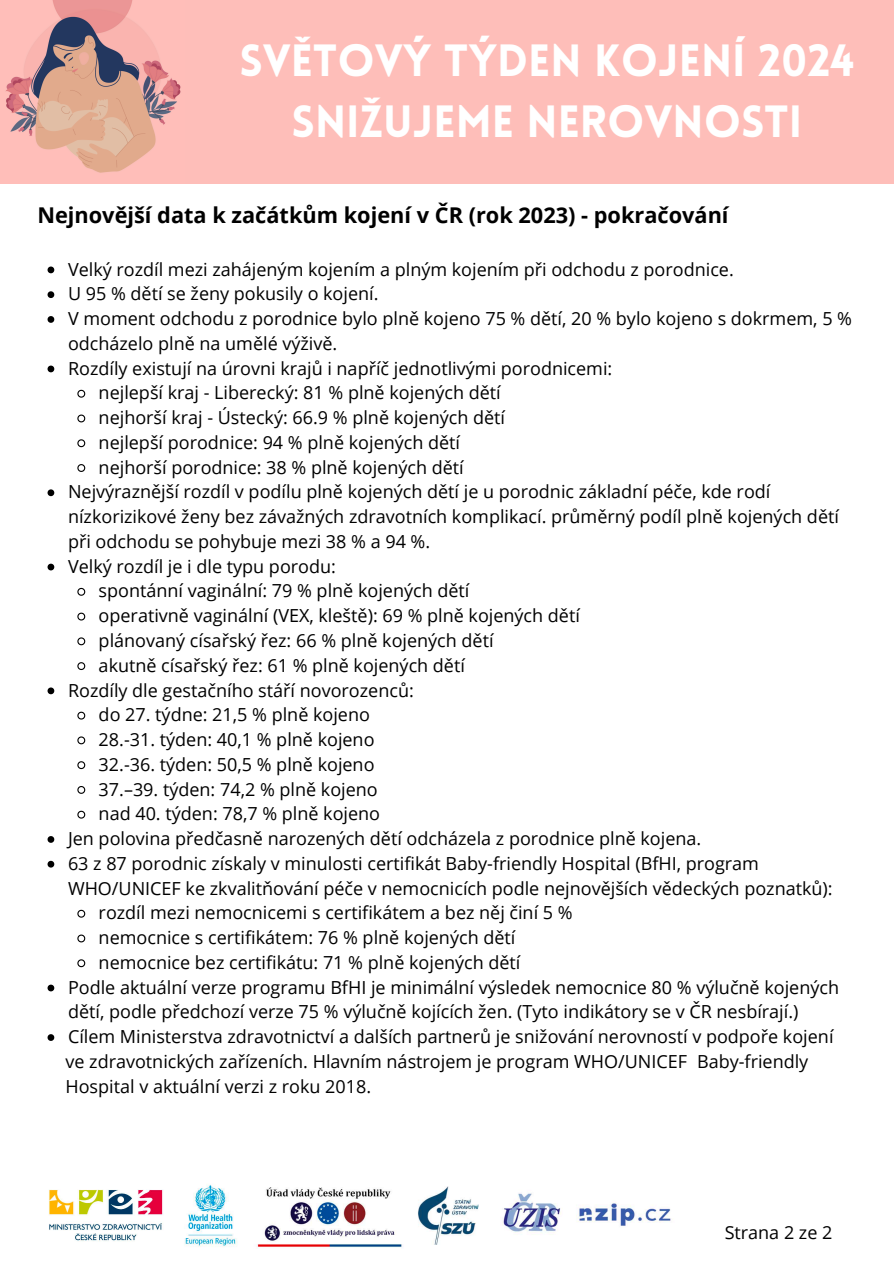
<style>
.page{position:relative;width:894px;height:1264px;background:#fff}
.page>*{position:absolute;margin:0;border:0;box-sizing:border-box;transform-origin:0 0}
.t1{font:900 44.1px/60.8px "Lovelo";color:#fff;text-align:center}
.t2{font:700 21.75px "Open Sans";color:#000}
.t3{font:18px/24.8px "Open Sans";color:#000}
</style>
<div class="page">
<div style="left:0;top:0;width:893px;height:1263px;background:#febeb9"></div>
<img style="left:6px;top:0;width:175px;height:173px">
<div style="left:0;top:185px;width:893px;height:1078px;background:#fff"></div>
<svg style="left:48px;top:266px;width:6px;height:7px"></svg>
<svg style="left:48px;top:291px;width:6px;height:7px"></svg>
<svg style="left:48px;top:316px;width:6px;height:7px"></svg>
<svg style="left:48px;top:365px;width:6px;height:7px"></svg>
<svg style="left:77px;top:389px;width:9px;height:9px"></svg>
<svg style="left:77px;top:414px;width:9px;height:9px"></svg>
<svg style="left:77px;top:439px;width:9px;height:9px"></svg>
<svg style="left:77px;top:464px;width:9px;height:8px"></svg>
<svg style="left:48px;top:489px;width:6px;height:7px"></svg>
<svg style="left:48px;top:563px;width:6px;height:7px"></svg>
<svg style="left:77px;top:587px;width:9px;height:9px"></svg>
<svg style="left:77px;top:612px;width:9px;height:9px"></svg>
<svg style="left:77px;top:637px;width:9px;height:9px"></svg>
<svg style="left:77px;top:662px;width:9px;height:8px"></svg>
<svg style="left:48px;top:687px;width:6px;height:7px"></svg>
<svg style="left:77px;top:711px;width:9px;height:9px"></svg>
<svg style="left:77px;top:736px;width:9px;height:9px"></svg>
<svg style="left:77px;top:761px;width:9px;height:9px"></svg>
<svg style="left:77px;top:786px;width:9px;height:8px"></svg>
<svg style="left:77px;top:810px;width:9px;height:9px"></svg>
<svg style="left:48px;top:836px;width:6px;height:6px"></svg>
<svg style="left:48px;top:860px;width:6px;height:7px"></svg>
<svg style="left:77px;top:909px;width:9px;height:9px"></svg>
<svg style="left:77px;top:934px;width:9px;height:9px"></svg>
<svg style="left:77px;top:959px;width:9px;height:9px"></svg>
<svg style="left:48px;top:984px;width:6px;height:7px"></svg>
<svg style="left:48px;top:1034px;width:6px;height:6px"></svg>
<img style="left:49px;top:1185px;width:622px;height:63px">
<p class="t1" style="left:239px;top:35px;width:616px">SVĚTOVÝ TÝDEN KOJENÍ 2024<br>SNIŽUJEME NEROVNOSTI</p>
<h1 class="t2" style="left:37px;top:200px;width:692px">Nejnovější data k začátkům kojení v ČR (rok 2023) - pokračování</h1>
<p class="t3" style="left:68px;top:256px;width:667px">Velký rozdíl mezi zahájeným kojením a plným kojením při odchodu z porodnice.</p>
<p class="t3" style="left:68px;top:281px;width:312px">U 95 % dětí se ženy pokusily o kojení.</p>
<p class="t3" style="left:68px;top:306px;width:785px">V moment odchodu z porodnice bylo plně kojeno 75 % dětí, 20 % bylo kojeno s dokrmem, 5 % odcházelo plně na umělé výživě.</p>
<p class="t3" style="left:68px;top:355px;width:545px">Rozdíly existují na úrovni krajů i napříč jednotlivými porodnicemi:</p>
<p class="t3" style="left:99px;top:380px;width:403px">nejlepší kraj - Liberecký: 81 % plně kojených dětí</p>
<p class="t3" style="left:99px;top:405px;width:408px">nejhorší kraj - Ústecký: 66.9 % plně kojených dětí</p>
<p class="t3" style="left:99px;top:429px;width:363px">nejlepší porodnice: 94 % plně kojených dětí</p>
<p class="t3" style="left:99px;top:454px;width:366px">nejhorší porodnice: 38 % plně kojených dětí</p>
<p class="t3" style="left:68px;top:479px;width:772px">Nejvýraznější rozdíl v podílu plně kojených dětí je u porodnic základní péče, kde rodí nízkorizikové ženy bez závažných zdravotních komplikací. průměrný podíl plně kojených dětí při odchodu se pohybuje mezi 38 % a 94 %.</p>
<p class="t3" style="left:68px;top:553px;width:269px">Velký rozdíl je i dle typu porodu:</p>
<p class="t3" style="left:99px;top:578px;width:372px">spontánní vaginální: 79 % plně kojených dětí</p>
<p class="t3" style="left:99px;top:603px;width:482px">operativně vaginální (VEX, kleště): 69 % plně kojených dětí</p>
<p class="t3" style="left:99px;top:627px;width:396px">plánovaný císařský řez: 66 % plně kojených dětí</p>
<p class="t3" style="left:99px;top:652px;width:368px">akutně císařský řez: 61 % plně kojených dětí</p>
<p class="t3" style="left:68px;top:677px;width:347px">Rozdíly dle gestačního stáří novorozenců:</p>
<p class="t3" style="left:99px;top:702px;width:273px">do 27. týdne: 21,5 % plně kojeno</p>
<p class="t3" style="left:99px;top:726px;width:277px">28.-31. týden: 40,1 % plně kojeno</p>
<p class="t3" style="left:99px;top:751px;width:277px">32.-36. týden: 50,5 % plně kojeno</p>
<p class="t3" style="left:99px;top:776px;width:280px">37.–39. týden: 74,2 % plně kojeno</p>
<p class="t3" style="left:99px;top:801px;width:283px">nad 40. týden: 78,7 % plně kojeno</p>
<p class="t3" style="left:68px;top:825px;width:634px">Jen polovina předčasně narozených dětí odcházela z porodnice plně kojena.</p>
<p class="t3" style="left:68px;top:850px;width:766px">63 z 87 porodnic získaly v minulosti certifikát Baby-friendly Hospital (BfHI, program<br>WHO/UNICEF ke zkvalitňování péče v nemocnicích podle nejnovějších vědeckých poznatků):</p>
<p class="t3" style="left:99px;top:900px;width:475px">rozdíl mezi nemocnicemi s certifikátem a bez něj činí 5 %</p>
<p class="t3" style="left:99px;top:924px;width:418px">nemocnice s certifikátem: 76 % plně kojených dětí</p>
<p class="t3" style="left:99px;top:949px;width:423px">nemocnice bez certifikátu: 71 % plně kojených dětí</p>
<p class="t3" style="left:68px;top:974px;width:772px">Podle aktuální verze programu BfHI je minimální výsledek nemocnice 80 % výlučně kojených dětí, podle předchozí verze 75 % výlučně kojících žen. (Tyto indikátory se v ČR nesbírají.)</p>
<p class="t3" style="left:68px;top:1023px;width:766px">Cílem Ministerstva zdravotnictví a dalších partnerů je snižování nerovností v podpoře kojení</p>
<p class="t3" style="left:65px;top:1048px;width:744px">ve zdravotnických zařízeních. Hlavním nástrojem je program WHO/UNICEF Baby-friendly</p>
<p class="t3" style="left:65px;top:1073px;width:307px">Hospital v aktuální verzi z roku 2018.</p>
<h2 class="t3" style="left:724px;top:1219px;width:109px">Strana 2 ze 2</h2>
</div>
